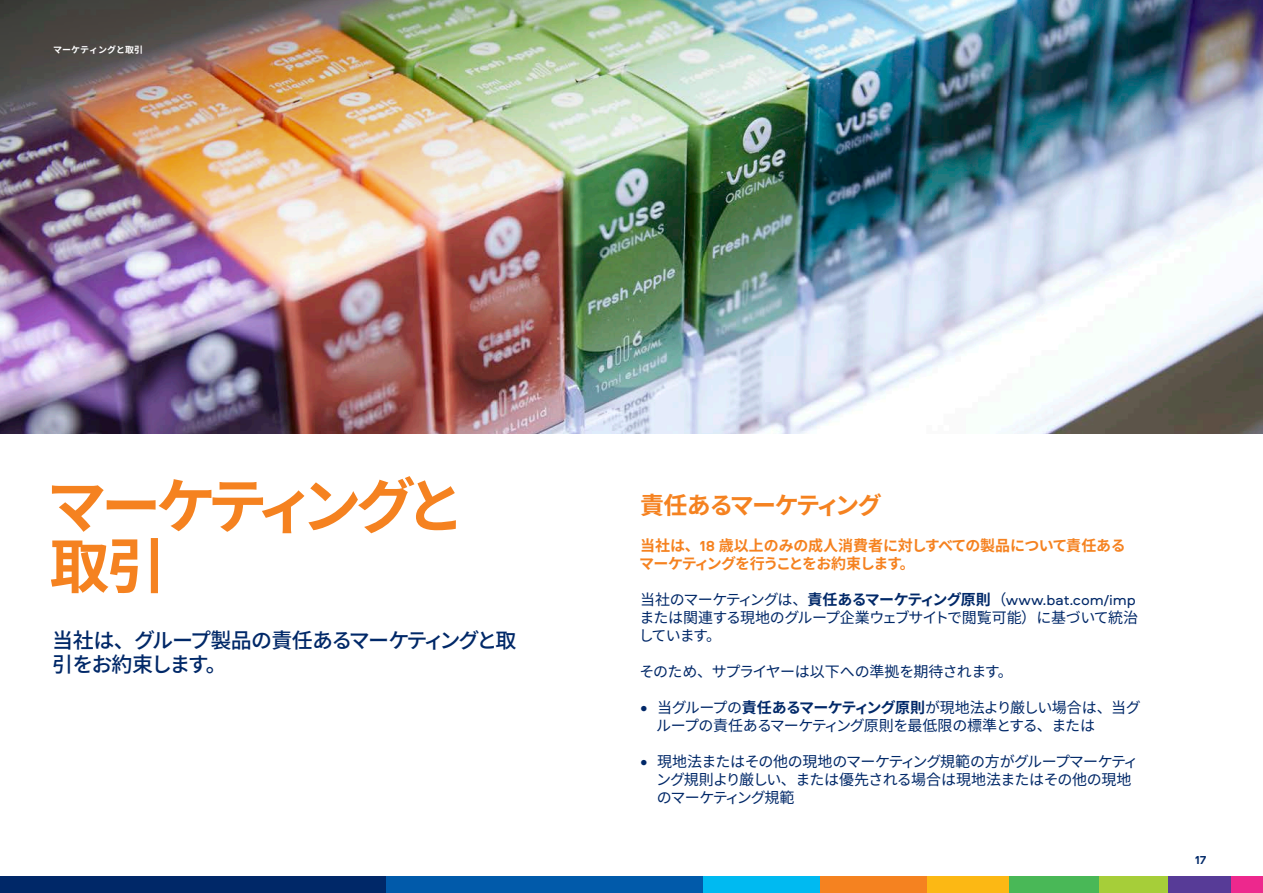
<style>
.page{position:relative;width:1263px;height:893px;background:#fff}
.page>*{position:absolute;margin:0;border:0;box-sizing:border-box;transform-origin:0 0}
.PageTitle{font:700 60px/60px "Noto Sans CJ Kjp";letter-spacing:-.12em;color:#f58220}
.t1{font:700 24px "Noto Sans CJ Kjp";letter-spacing:-.065em;color:#f58220}
._4_IntroCopy{font:500 21px/24px "Noto Sans CJ Kjp";letter-spacing:-.08em;color:#002868}
.t2{font:15px/18px "Noto Sans CJ Kjp";letter-spacing:-.035em;color:#002868}
.t3{font:700 15px/18px "Noto Sans CJ Kjp";letter-spacing:-.035em;color:#f58220}
.t4{font:700 12px "Aeroport";color:#002868}
.Block_text_white_out{font:700 9px "Noto Sans CJ Kjp";color:#fff}
.s1{font-family:"Aeroport"}
.s2{font-weight:700}
.s3{font-family:"Aeroport";font-size:13.5px}
</style>
<div class="page">
<img style="left:0;top:332px;width:1263px;height:101px">
<img style="left:0;top:0;width:1263px;height:332px">
<div style="left:672px;top:877px;width:148px;height:16px;background:#00baf1"></div>
<div style="left:0;top:877px;width:386px;height:16px;background:#002868"></div>
<div style="left:386px;top:877px;width:317px;height:16px;background:#015aaa"></div>
<div style="left:820px;top:877px;width:107px;height:16px;background:#f58220"></div>
<div style="left:927px;top:877px;width:82px;height:16px;background:#fcb814"></div>
<div style="left:1009px;top:877px;width:90px;height:16px;background:#49b857"></div>
<div style="left:1099px;top:877px;width:69px;height:16px;background:#a6ce39"></div>
<div style="left:1168px;top:877px;width:63px;height:16px;background:#573b97"></div>
<div style="left:1231px;top:877px;width:32px;height:16px;background:#ed288d"></div>
<p class="Block_text_white_out" style="left:53px;top:45px;width:91px">マーケティングと取引</p>
<p class="PageTitle" style="left:47px;top:477px;width:421px">マーケティングと取引</p>
<p class="_4_IntroCopy" style="left:52px;top:629px;width:466px">当社は、グループ製品の責任あるマーケティングと取引をお約束します。</p>
<p class="t1" style="left:640px;top:492px;width:243px">責任あるマーケティング</p>
<p class="t3" style="left:639px;top:537px;width:488px">当社は、<span class="s1">18</span> 歳以上のみの成人消費者に対しすべての製品について責任あるマーケティングを行うことをお約束します。</p>
<p class="t2" style="left:639px;top:591px;width:501px">当社のマーケティングは、<span class="s2">責任あるマーケティング原則</span>（<span class="s1">www.bat.com/imp</span>または関連する現地のグループ企業ウェブサイトで閲覧可能）に基づいて統治しています。</p>
<p class="t2" style="left:639px;top:663px;width:375px">そのため、サプライヤーは以下への準拠を期待されます。</p>
<p class="t2" style="left:656px;top:699px;width:486px;text-indent:-16px"><span class="s3">•</span> 当グループの<span class="s2">責任あるマーケティング原則</span>が現地法より厳しい場合は、当グループの責任あるマーケティング原則を最低限の標準とする、または</p>
<p class="t2" style="left:656px;top:753px;width:484px;text-indent:-16px"><span class="s3">•</span> 現地法またはその他の現地のマーケティング規範の方がグループマーケティング規則より厳しい、または優先される場合は現地法またはその他の現地のマーケティング規範</p>
<p class="t4" style="left:1195px;top:851px;width:13px">17</p>
</div>
